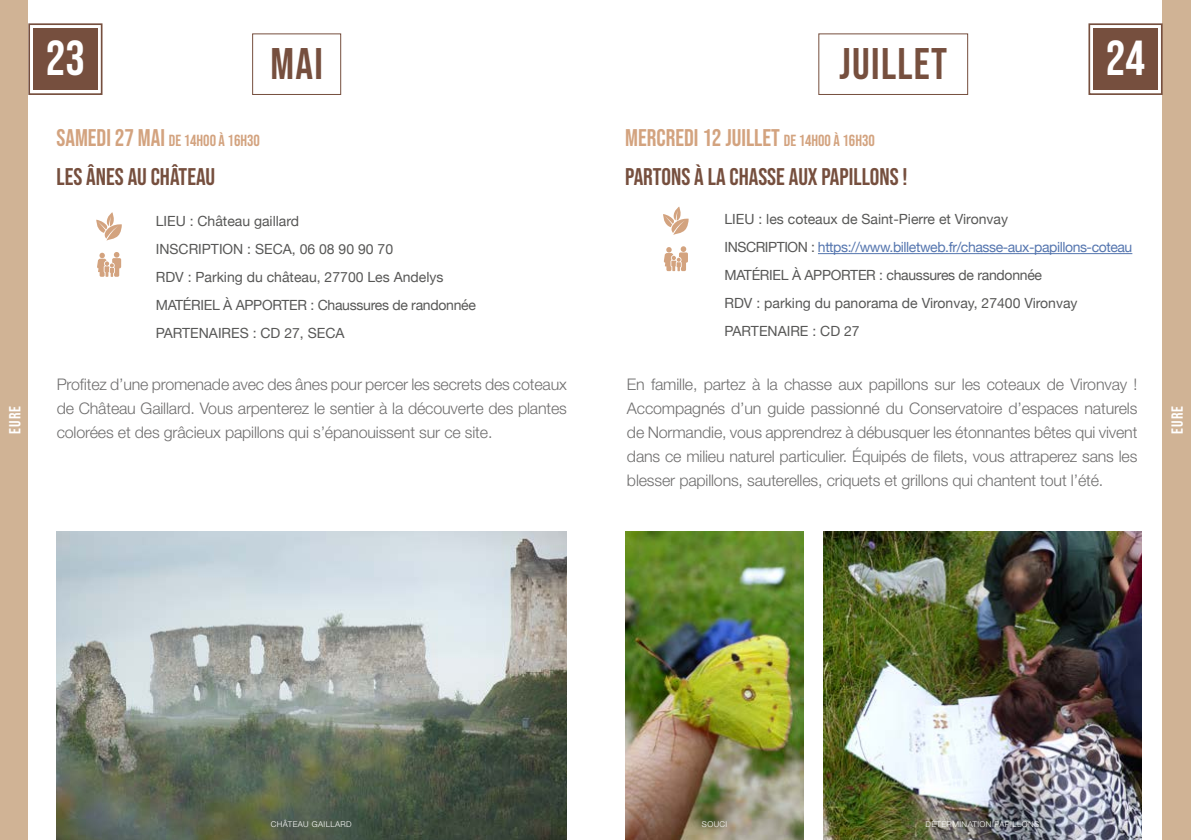
<style>
.page{position:relative;width:1191px;height:840px;background:#fff}
.page>*{position:absolute;margin:0;border:0;box-sizing:border-box;transform-origin:0 0}
.t1{font:49px "Bebas Neue";color:#fff}
.t2{font:44px "Bebas Neue";letter-spacing:.03em;color:#764f3e}
.t3{font:24px/39.2px "Bebas Neue";color:#764f3e}
.t4{font:300 16px/24px "Helvetica Neue LT Std";letter-spacing:-.01em;color:#706f6f;text-align:justify}
.t5{font:16px "Bebas Neue";color:#d3a37f}
.t6{font:16px "Bebas Neue";letter-spacing:.07em;color:#fff}
.t7{font:14px/28px "Helvetica Neue";letter-spacing:-.02em;color:#575756}
.t8{font:14px/28px "Helvetica Neue";color:#575756}
.t9{font:300 8px "Helvetica Neue LT Std";letter-spacing:.05em;color:#fff}
.s1{font-size:24px}
.s2{color:#d3a37f}
.s3{font-size:16px;color:#d3a37f}
.s4{color:#5576af}
</style>
<div class="page">
<div style="left:1162px;top:0;width:29px;height:839px;background:#d0b395"></div>
<div style="left:0;top:0;width:28px;height:839px;background:#d0b395"></div>
<hr style="left:818px;top:253px;width:314px;height:1px;background:#5576af">
<svg style="left:28px;top:23px;width:75px;height:72px"></svg>
<div style="left:37px;top:32px;width:57px;height:55px;border:2px solid #764f3e"></div>
<svg style="left:1088px;top:23px;width:75px;height:72px"></svg>
<div style="left:1096px;top:32px;width:58px;height:55px;border:2px solid #764f3e"></div>
<img style="left:625px;top:531px;width:179px;height:308px">
<svg style="left:663px;top:246px;width:25px;height:25px"></svg>
<svg style="left:663px;top:206px;width:25px;height:29px"></svg>
<img style="left:823px;top:531px;width:318px;height:308px">
<div style="left:818px;top:33px;width:150px;height:62px;border:1px solid #764f3e"></div>
<div style="left:252px;top:33px;width:89px;height:62px;border:1px solid #764f3e"></div>
<img style="left:56px;top:531px;width:511px;height:308px">
<svg style="left:97px;top:252px;width:24px;height:25px"></svg>
<svg style="left:96px;top:212px;width:26px;height:28px"></svg>
<h1 class="t1" style="left:46px;top:30px;width:41px">23</h1>
<h1 class="t1" style="left:1106px;top:30px;width:41px">24</h1>
<h2 class="t2" style="left:270px;top:39px;width:54px">MAI</h2>
<h2 class="t2" style="left:839px;top:39px;width:109px">JUILLET</h2>
<p class="t5" style="left:56px;top:132px;width:205px"><span class="s1">SAMEDI 27 MAI</span> DE 14H00 À 16H30</p>
<h3 class="t3" style="left:56px;top:157px;width:160px">LES ÂNES AU CHÂTEAU</h3>
<p class="t8" style="left:156px;top:207px;width:322px">LIEU : Château gaillard<br>INSCRIPTION : SECA, 06 08 90 90 70<br>RDV : Parking du château, 27700 Les Andelys MATÉRIEL À APPORTER : Chaussures de randonnée PARTENAIRES : CD 27, SECA</p>
<p class="t4" style="left:57px;top:372px;width:512px">Profitez d’une promenade avec des ânes pour percer les secrets des coteaux de Château Gaillard. Vous arpenterez le sentier à la découverte des plantes colorées et des grâcieux papillons qui s’épanouissent sur ce site.</p>
<h3 class="t3" style="left:625px;top:118px;width:284px"><span class="s2">MERCREDI 12 JUILLET</span> <span class="s3">DE 14H00 À 16H30<br></span>PARTONS À LA CHASSE AUX PAPILLONS !</h3>
<p class="t7" style="left:724px;top:206px;width:409px">LIEU : les coteaux de Saint-Pierre et Vironvay<br>INSCRIPTION : <span class="s4">https://www.billetweb.fr/chasse-aux-papillons-coteau </span>MATÉRIEL À APPORTER : chaussures de randonnée<br>RDV : parking du panorama de Vironvay, 27400 Vironvay PARTENAIRE : CD 27</p>
<p class="t4" style="left:627px;top:372px;width:512px">En famille, partez à la chasse aux papillons sur les coteaux de Vironvay !<br>Accompagnés d’un guide passionné du Conservatoire d’espaces naturels de Normandie, vous apprendrez à débusquer les étonnantes bêtes qui vivent dans ce milieu naturel particulier. Équipés de filets, vous attraperez sans les blesser papillons, sauterelles, criquets et grillons qui chantent tout l’été.</p>
<p class="t6" style="left:6px;top:433px;width:29px;rotate:-90deg">EURE</p>
<p class="t6" style="left:1168px;top:433px;width:29px;rotate:-90deg">EURE</p>
<p class="t9" style="left:271px;top:818px;width:82px">CHÂTEAU GAILLARD</p>
<p class="t9" style="left:702px;top:818px;width:27px">SOUCI</p>
<p class="t9" style="left:925px;top:818px;width:115px">DÉTERMINATION PAPILLONS</p>
</div>
